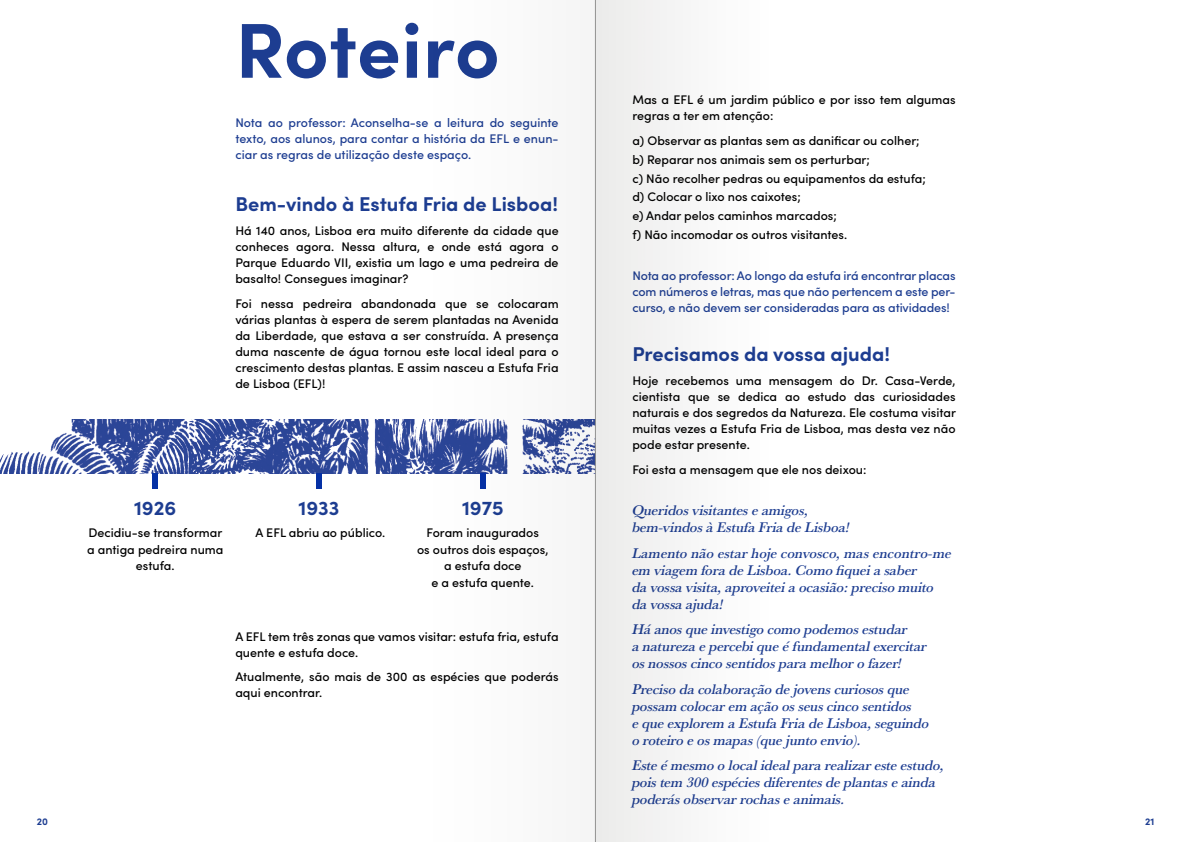
<style>
.page{position:relative;width:1191px;height:842px;background:#fff}
.page>*{position:absolute;margin:0;border:0;box-sizing:border-box;transform-origin:0 0}
.t1{font:700 77.9px "Sofia Pro";color:#1d3d91}
.t2{font:700 20px "Sofia Pro";color:#1d3d91}
.t3{font:italic 500 14.5px/17px "Baskerville URW";letter-spacing:-.01em;color:#1d3d91}
.t4{font:500 12.5px/16px "Sofia Pro";color:#000}
.t5{font:500 12.5px/16px "Sofia Pro";letter-spacing:-.01em;color:#1d3d91;text-align:justify}
.t6{font:700 9.9px "Sofia Pro";color:#1d3d91}
</style>
<div class="page">
<img style="left:0;top:420px;width:422px;height:53px">
<div style="left:152px;top:473px;width:6px;height:16px;background:#0531a5"></div>
<div style="left:316px;top:473px;width:6px;height:16px;background:#0531a5"></div>
<img style="left:422px;top:0;width:253px;height:842px">
<h1 class="t1" style="left:235px;top:-10px;width:266px">Roteiro</h1>
<p class="t5" style="left:235px;top:114px;width:325px">Nota ao professor: Aconselha-se a leitura do seguinte texto, aos alunos, para contar a história da EFL e enun&shy;ciar as regras de utilização deste espaço.</p>
<h2 class="t2" style="left:235px;top:188px;width:324px">Bem-vindo à Estufa Fria de Lisboa!</h2>
<p class="t4" style="left:235px;top:222px;width:325px;text-align:justify">Há 140 anos, Lisboa era muito diferente da cidade que conheces agora. Nessa altura, e onde está agora o Parque Eduardo VII, existia um lago e uma pedreira de basalto! Consegues imaginar?</p>
<p class="t4" style="left:235px;top:295px;width:325px;text-align:justify">Foi nessa pedreira abandonada que se colocaram várias plantas à espera de serem plantadas na Avenida da Liberdade, que estava a ser construída. A presença duma nascente de água tornou este local ideal para o crescimento destas plantas. E assim nasceu a Estufa Fria de Lisboa (EFL)!</p>
<h2 class="t2" style="left:134px;top:492px;width:44px">1926</h2>
<p class="t4" style="left:87px;top:524px;width:138px;line-height:16.5px;text-align:center">Decidiu-se transformar a antiga pedreira numa estufa.</p>
<h2 class="t2" style="left:298px;top:492px;width:42px">1933</h2>
<p class="t4" style="left:255px;top:524px;width:131px">A EFL abriu ao público.</p>
<h2 class="t2" style="left:462px;top:492px;width:43px">1975</h2>
<p class="t4" style="left:417px;top:524px;width:133px;line-height:16.5px;text-align:center">Foram inaugurados<br>os outros dois espaços, a estufa doce<br>e a estufa quente.</p>
<p class="t4" style="left:235px;top:628px;width:325px">A EFL tem três zonas que vamos visitar: estufa fria, estufa quente e estufa doce.</p>
<p class="t4" style="left:235px;top:668px;width:325px">Atualmente, são mais de 300 as espécies que poderás aqui encontrar.</p>
<p class="t4" style="left:632px;top:91px;width:325px">Mas a EFL é um jardim público e por isso tem algumas regras a ter em atenção:</p>
<p class="t4" style="left:632px;top:130px;width:295px;line-height:18.8px">a) Observar as plantas sem as danificar ou colher; b) Reparar nos animais sem os perturbar;<br>c) Não recolher pedras ou equipamentos da estufa; d) Colocar o lixo nos caixotes;<br>e) Andar pelos caminhos marcados;<br>f) Não incomodar os outros visitantes.</p>
<p class="t5" style="left:632px;top:266px;width:325px">Nota ao professor: Ao longo da estufa irá encontrar placas com nú meros e letras, mas que não pertencem a este per&shy;curso, e não devem ser consideradas para as atividades!</p>
<h2 class="t2" style="left:632px;top:338px;width:259px">Precisamos da vossa ajuda!</h2>
<p class="t4" style="left:632px;top:372px;width:325px;text-align:justify">Hoje recebemos uma mensagem do Dr. Casa-Verde, cientista que se dedica ao estudo das curiosidades naturais e dos segredos da Natureza. Ele costuma visitar muitas vezes a Estufa Fria de Lisboa, mas desta vez não pode estar presente.</p>
<p class="t4" style="left:632px;top:461px;width:236px">Foi esta a mensagem que ele nos deixou:</p>
<p class="t3" style="left:632px;top:502px;width:219px">Queridos visitantes e amigos, bem-vindos à Estufa Fria de Lisboa!</p>
<p class="t3" style="left:632px;top:544px;width:321px">Lamento não estar hoje convosco, mas encontro-me em viagem fora de Lisboa. Como fiquei a saber<br>da vossa visita, aproveitei a ocasião: preciso muito da vossa ajuda!</p>
<p class="t3" style="left:632px;top:621px;width:296px">Há anos que investigo como podemos estudar<br>a natureza e percebi que é fundamental exercitar os nossos cinco sentidos para melhor o fazer!</p>
<p class="t3" style="left:632px;top:680px;width:298px">Preciso da colaboração de jovens curiosos que possam colocar em ação os seus cinco sentidos<br>e que explorem a Estufa Fria de Lisboa, seguindo o roteiro e os mapas (que junto envio).</p>
<p class="t3" style="left:632px;top:757px;width:313px">Este é mesmo o local ideal para realizar este estudo, pois tem 300 espécies diferentes de plantas e ainda poderás observar rochas e animais.</p>
<p class="t6" style="left:37px;top:814px;width:13px">20</p>
<p class="t6" style="left:1145px;top:814px;width:11px">21</p>
</div>
